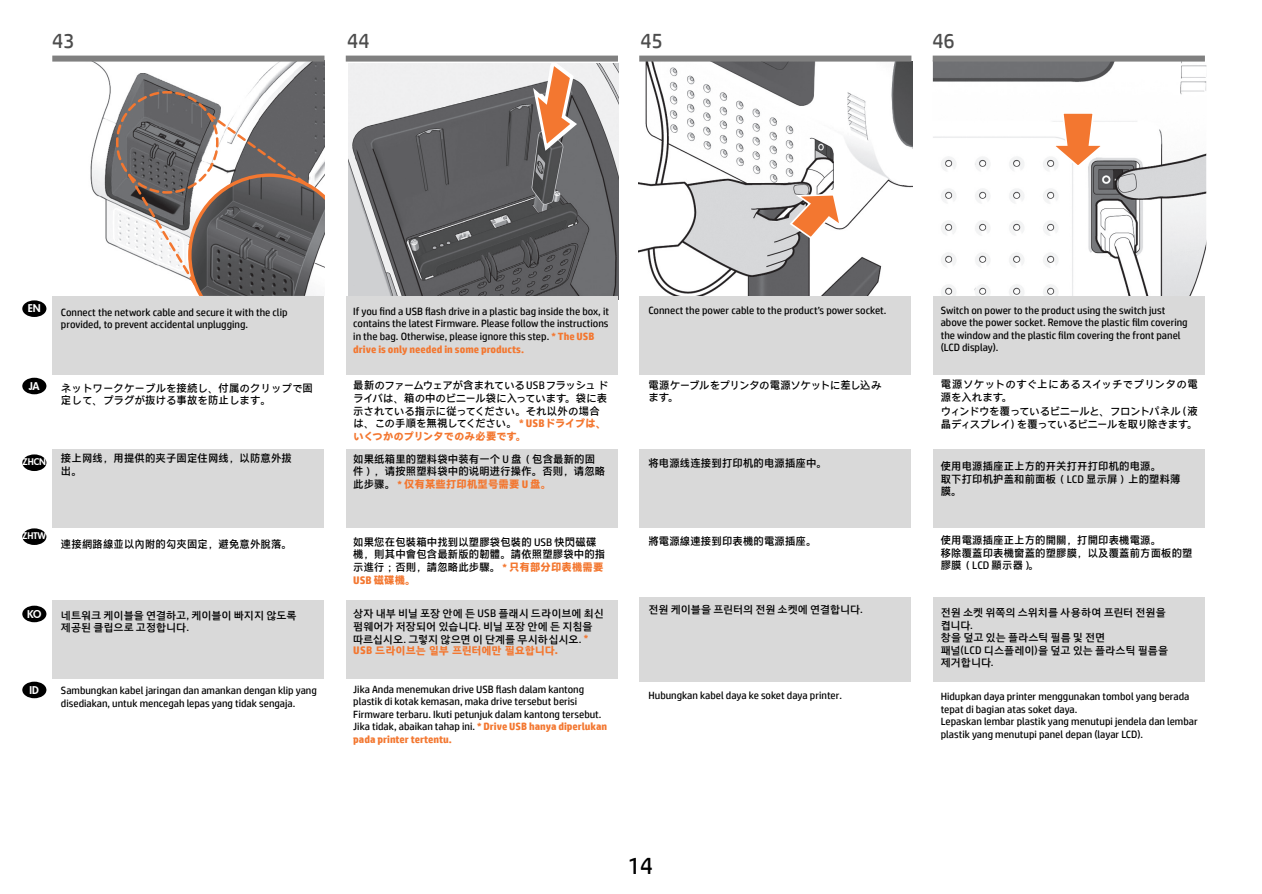
<style>
.page{position:relative;width:1262px;height:894px;background:#fff}
.page>*{position:absolute;margin:0;border:0;box-sizing:border-box;transform-origin:0 0}
.t1{font:24px "HP Simplified";color:#000}
.t2{font:21px "HP Simplified";color:#4d4d4d}
.t3{font:10.5px/12.6px "HP Simplified";color:#000}
.t4{font:10.5px/12.6px "HP Simplified Hans";color:#000}
.t5{font:10.5px/12.6px "HP Simplified Hangeul";color:#000}
.t6{font:10.5px/12.6px "HP Simplified Hans";letter-spacing:-.035em;color:#000}
.t7{font:10.5px/12.6px "HP Simplified Hans";letter-spacing:-.04em;color:#000}
.t8{font:10.5px "Futura Hv";letter-spacing:-.01em;color:#fff}
.t9{font:9px "Futura Hv";letter-spacing:-.01em;color:#fff}
.s1{font-weight:700;color:#f37730}
.s2{font-family:"HP Simplified";font-weight:700;color:#f37730}
</style>
<div class="page">
<img style="left:90px;top:61px;width:235px;height:186px">
<svg style="left:115px;top:90px;width:210px;height:206px"></svg>
<img style="left:639px;top:61px;width:273px;height:235px">
<img style="left:348px;top:63px;width:270px;height:233px">
<svg style="left:519px;top:55px;width:70px;height:120px"></svg>
<svg style="left:788px;top:193px;width:55px;height:47px"></svg>
<img style="left:933px;top:62px;width:273px;height:235px">
<svg style="left:1048px;top:111px;width:59px;height:58px"></svg>
<div style="left:52px;top:296px;width:272px;height:78px;background:#d9d9d9"></div>
<div style="left:52px;top:449px;width:272px;height:78px;background:#d9d9d9"></div>
<div style="left:52px;top:600px;width:272px;height:78px;background:#d9d9d9"></div>
<div style="left:346px;top:296px;width:272px;height:78px;background:#d9d9d9"></div>
<div style="left:346px;top:449px;width:272px;height:78px;background:#d9d9d9"></div>
<div style="left:346px;top:600px;width:272px;height:78px;background:#d9d9d9"></div>
<div style="left:22px;top:300px;width:24px;height:17px;background:#000;border-radius:50%"></div>
<div style="left:22px;top:377px;width:24px;height:17px;background:#000;border-radius:50%"></div>
<div style="left:22px;top:681px;width:24px;height:17px;background:#000;border-radius:50%"></div>
<div style="left:22px;top:454px;width:24px;height:17px;background:#000;border-radius:50%"></div>
<div style="left:22px;top:528px;width:24px;height:17px;background:#000;border-radius:50%"></div>
<div style="left:22px;top:605px;width:24px;height:17px;background:#000;border-radius:50%"></div>
<div style="left:639px;top:296px;width:272px;height:78px;background:#d9d9d9"></div>
<div style="left:639px;top:449px;width:272px;height:78px;background:#d9d9d9"></div>
<div style="left:639px;top:597px;width:272px;height:84px;background:#d9d9d9"></div>
<div style="left:932px;top:296px;width:272px;height:78px;background:#d9d9d9"></div>
<div style="left:932px;top:449px;width:272px;height:78px;background:#d9d9d9"></div>
<div style="left:932px;top:597px;width:272px;height:84px;background:#d9d9d9"></div>
<svg style="left:350px;top:678px;width:255px;height:1px"></svg>
<div style="left:932px;top:56px;width:273px;height:6px;background:#808080"></div>
<div style="left:346px;top:56px;width:272px;height:6px;background:#808080"></div>
<div style="left:639px;top:56px;width:272px;height:6px;background:#808080"></div>
<div style="left:52px;top:56px;width:272px;height:6px;background:#808080"></div>
<h2 class="t2" style="left:52px;top:27px;width:24px">43</h2>
<h2 class="t2" style="left:347px;top:27px;width:24px">44</h2>
<h2 class="t2" style="left:640px;top:27px;width:24px">45</h2>
<h2 class="t2" style="left:932px;top:27px;width:24px">46</h2>
<p class="t8" style="left:28px;top:301px;width:15px">EN</p>
<p class="t3" style="left:61px;top:306px;width:228px">Connect the network cable and secure it with the clip provided, to prevent accidental unplugging.</p>
<p class="t8" style="left:29px;top:378px;width:12px">JA</p>
<p class="t4" style="left:61px;top:381px;width:253px">ネットワークケーブルを接続し、付属のクリップで固定して、プラグが抜ける事故を防止します。</p>
<p class="t9" style="left:23px;top:456px;width:25px">ZHCN</p>
<p class="t4" style="left:61px;top:452px;width:232px">接上网线，用提供的夹子固定住网线，以防意外拔出。</p>
<p class="t3" style="left:353px;top:305px;width:257px">If you find a USB flash drive in a plastic bag inside the box, it contains the latest Firmware. Please follow the instructions in the bag. Otherwise, please ignore this step. <span class="s1">* The USB drive is only needed in some products.</span></p>
<p class="t4" style="left:353px;top:379px;width:257px">最新のファームウェアが含まれているUSBフラッシュ ドライバは、箱の中のビニール袋に入っています。袋に表示されている指示に従ってください。それ以外の場合は、この手順を無視してください。 <span class="s1">* USBドライブは、いくつかのプリンタでのみ必要です。</span></p>
<p class="t4" style="left:353px;top:452px;width:253px">如果纸箱里的塑料袋中装有一个 U 盘（包含最新的固件），请按照塑料袋中的说明进行操作。否则，请忽略此步骤。 <span class="s2">*</span> <span class="s1">仅有某些打印机型号需要 U 盘。</span></p>
<p class="t3" style="left:648px;top:304px;width:239px">Connect the power cable to the product’s power socket.</p>
<p class="t7" style="left:648px;top:378px;width:234px">電源ケーブルをプリンタの電源ソケットに差し込みます。</p>
<p class="t4" style="left:648px;top:456px;width:180px">将电源线连接到打印机的电源插座中。</p>
<p class="t9" style="left:22px;top:529px;width:25px">ZHTW</p>
<p class="t4" style="left:61px;top:537px;width:232px">連接網路線並以內附的勾夾固定，避免意外脫落。</p>
<p class="t8" style="left:27px;top:606px;width:16px">KO</p>
<p class="t5" style="left:61px;top:608px;width:237px">네트워크 케이블을 연결하고, 케이블이 빠지지 않도록 제공된 클립으로 고정합니다.</p>
<p class="t8" style="left:29px;top:682px;width:11px">ID</p>
<p class="t3" style="left:61px;top:684px;width:257px">Sambungkan kabel jaringan dan amankan dengan klip yang disediakan, untuk mencegah lepas yang tidak sengaja.</p>
<p class="t4" style="left:353px;top:535px;width:253px">如果您在包裝箱中找到以塑膠袋包裝的 USB 快閃磁碟機，則其中會包含最新版的韌體。請依照塑膠袋中的指示進行；否則，請忽略此步驟。 <span class="s2">*</span> <span class="s1">只有部分印表機需要<br>USB 磁碟機。</span></p>
<p class="t5" style="left:353px;top:607px;width:252px">상자 내부 비닐 포장 안에 든 USB 플래시 드라이브에 최신 펌웨어가 저장되어 있습니다. 비닐 포장 안에 든 지침을 따르십시오. 그렇지 않으면 이 단계를 무시하십시오. <span class="s2">*<br></span><span class="s1">USB 드라이브는 일부 프린터에만 필요합니다.</span></p>
<p class="t3" style="left:353px;top:682px;width:255px">Jika Anda menemukan drive USB flash dalam kantong plastik di kotak kemasan, maka drive tersebut berisi Firmware terbaru. Ikuti petunjuk dalam kantong tersebut.<br>Jika tidak, abaikan tahap ini. <span class="s1">* Drive USB hanya diperlukan pada printer tertentu.</span></p>
<p class="t4" style="left:648px;top:535px;width:169px">將電源線連接到印表機的電源插座。</p>
<p class="t5" style="left:648px;top:602px;width:216px">전원 케이블을 프린터의 전원 소켓에 연결합니다.</p>
<p class="t3" style="left:648px;top:689px;width:195px">Hubungkan kabel daya ke soket daya printer.</p>
<p class="t3" style="left:940px;top:303px;width:248px">Switch on power to the product using the switch just above the power socket. Remove the plastic film covering the window and the plastic film covering the front panel (LCD display).</p>
<p class="t4" style="left:940px;top:378px;width:259px">電源ソケットのすぐ上にあるスイッチでプリンタの電源を入れます。</p>
<p class="t6" style="left:940px;top:405px;width:259px">ウィンドウを覆っているビニールと、フロントパネル ( 液晶ディスプレイ) を覆っているビニールを取り除きます。</p>
<p class="t4" style="left:940px;top:460px;width:241px">使用电源插座正上方的开关打开打印机的电源。<br>取下打印机护盖和前面板（LCD 显示屏）上的塑料薄膜。</p>
<p class="t4" style="left:940px;top:533px;width:253px">使用電源插座正上方的開關，打開印表機電源。<br>移除覆蓋印表機窗蓋的塑膠膜，以及覆蓋前方面板的塑膠膜（LCD 顯示器）。</p>
<p class="t5" style="left:940px;top:605px;width:229px">전원 소켓 위쪽의 스위치를 사용하여 프린터 전원을 켭니다.<br>창을 덮고 있는 플라스틱 필름 및 전면<br>패널(LCD 디스플레이)을 덮고 있는 플라스틱 필름을 제거합니다.</p>
<p class="t3" style="left:940px;top:689px;width:258px">Hidupkan daya printer menggunakan tombol yang berada tepat di bagian atas soket daya.<br>Lepaskan lembar plastik yang menutupi jendela dan lembar plastik yang menutupi panel depan (layar LCD).</p>
<h1 class="t1" style="left:628px;top:849px;width:26px">14</h1>
</div>
